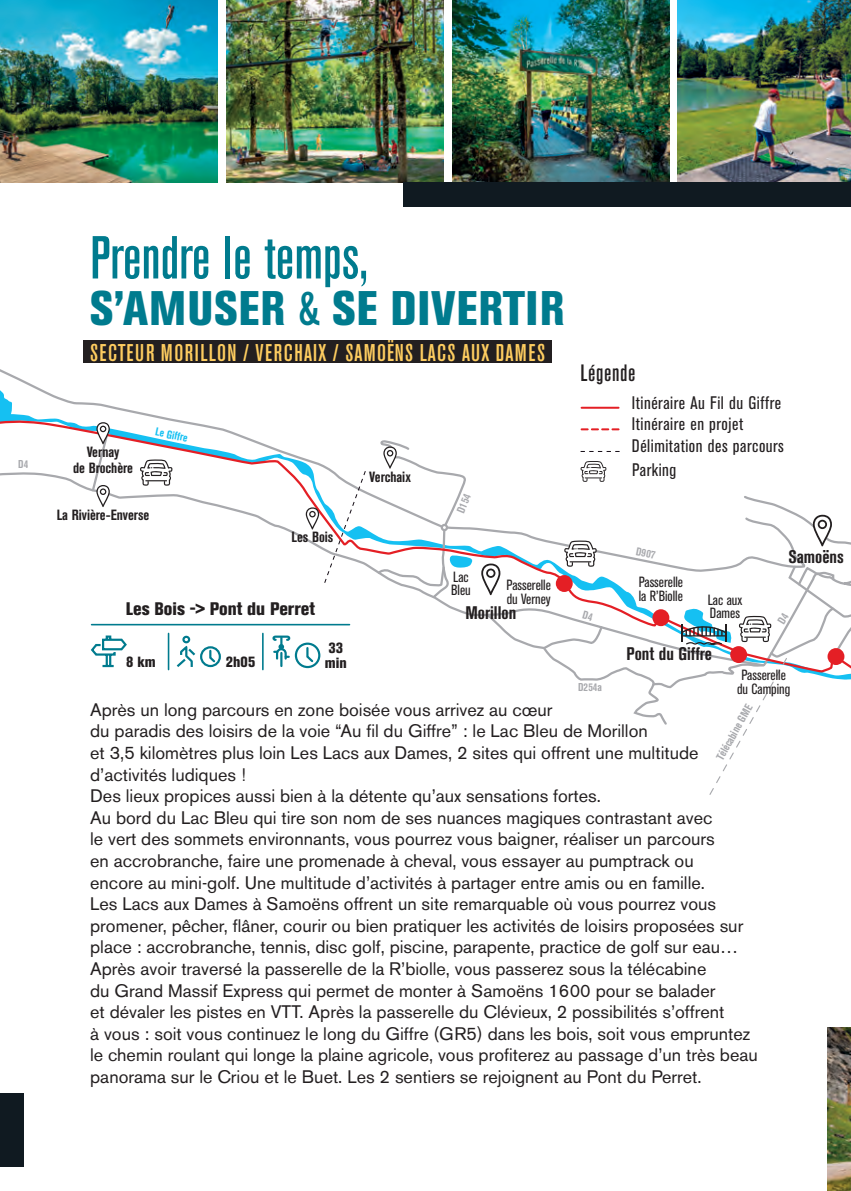
<style>
.page{position:relative;width:851px;height:1191px;background:#fff}
.page>*{position:absolute;margin:0;border:0;box-sizing:border-box;transform-origin:0 0}
.t1{font:500 condensed 60px "Akzidenz Grotesk BE";color:#007b8e}
.t2{font:800 condensed 48px "Akzidenz Grotesk BE";letter-spacing:.02em;color:#007b8e}
.t3{font:500 condensed 24px "Akzidenz Grotesk BE";letter-spacing:.06em;color:#fecd60}
.t4{font:500 condensed 23.4px "Akzidenz Grotesk BE";letter-spacing:.03em;color:#231f20}
.t5{font:18px/21.6px "Akzidenz Grotesk BE";color:#231f20}
.t6{font:condensed 18px/21.6px "Akzidenz Grotesk BE";letter-spacing:.03em;color:#231f20}
.t7{font:700 condensed 18px "Akzidenz Grotesk BE";color:#231f20}
.t8{font:800 condensed 18px "Akzidenz Grotesk BE";color:#231f20}
.t9{font:condensed 14.6px/13.6px "Akzidenz Grotesk BE";color:#231f20}
.t10{font:700 condensed 14.6px/15.8px "Akzidenz Grotesk BE";color:#231f20;text-align:center}
.t11{font:800 condensed 14.6px/14px "Akzidenz Grotesk BE";color:#231f20}
.t12{font:700 condensed 11.4px "Akzidenz Grotesk BE";letter-spacing:-.005em;color:#a8a9ad}
.t13{font:700 condensed 11.2px "Akzidenz Grotesk BE";color:#a8a9ad}
.t14{font:700 condensed 11.2px "Akzidenz Grotesk BE";color:#15c0f2}
.s1{font-weight:500}
</style>
<div class="page">
<img style="left:226px;top:0;width:217px;height:120px">
<img style="left:452px;top:0;width:217px;height:120px">
<img style="left:677px;top:0;width:173px;height:120px">
<img style="left:827px;top:1027px;width:23px;height:164px">
<div style="left:0;top:1093px;width:24px;height:73px;background:#101a21"></div>
<img style="left:0;top:0;width:217px;height:120px">
<img style="left:0;top:120px;width:850px;height:87px">
<svg style="left:0;top:340px;width:620px;height:77px"></svg>
<svg style="left:0;top:417px;width:620px;height:254px"></svg>
<svg style="left:90px;top:422px;width:20px;height:85px"></svg>
<svg style="left:376px;top:439px;width:97px;height:160px"></svg>
<svg style="left:140px;top:459px;width:32px;height:26px"></svg>
<hr style="left:581px;top:407px;width:37px;height:2px;background:#e41f25">
<svg style="left:581px;top:428px;width:37px;height:2px"></svg>
<svg style="left:580px;top:451px;width:39px;height:1px"></svg>
<svg style="left:580px;top:461px;width:26px;height:21px"></svg>
<svg style="left:306px;top:470px;width:60px;height:114px"></svg>
<svg style="left:481px;top:494px;width:369px;height:301px"></svg>
<p class="t12" style="left:18px;top:457px;width:11px">D4</p>
<h1 class="t1" style="left:90px;top:225px;width:279px">Prendre le temps,</h1>
<h2 class="t2" style="left:90px;top:280px;width:476px">S’AMUSER <span class="s1">&amp;</span> SE DIVERTIR</h2>
<h3 class="t3" style="left:90px;top:339px;width:456px">SECTEUR MORILLON / VERCHAIX / SAMOËNS LACS AUX DAMES</h3>
<p class="t14" style="left:157px;top:425px;width:34px;rotate:12deg">Le Giffre</p>
<p class="t10" style="left:73px;top:444px;width:61px">Vernay<br>de Brochère</p>
<p class="t10" style="left:57px;top:507px;width:94px">La Rivière-Enverse</p>
<p class="t10" style="left:291px;top:530px;width:43px">Les Bois</p>
<p class="t10" style="left:369px;top:469px;width:43px">Verchaix</p>
<p class="t13" style="left:454px;top:509px;width:20px;rotate:-67deg">D154</p>
<p class="t4" style="left:580px;top:360px;width:56px">Légende</p>
<p class="t6" style="left:632px;top:392px;width:153px">Itinéraire Au Fil du Giffre<br>Itinéraire en projet<br>Délimitation des parcours</p>
<p class="t6" style="left:632px;top:460px;width:46px">Parking</p>
<p class="t13" style="left:637px;top:545px;width:21px;rotate:11deg">D907</p>
<p class="t7" style="left:788px;top:546px;width:57px">Samoëns</p>
<p class="t8" style="left:126px;top:598px;width:191px">Les Bois -&gt; Pont du Perret</p>
<p class="t11" style="left:126px;top:655px;width:31px">8 km</p>
<p class="t11" style="left:226px;top:655px;width:31px">2h05</p>
<p class="t11" style="left:325px;top:641px;width:23px">33 min</p>
<p class="t9" style="left:451px;top:570px;width:21px">Lac<br>Bleu</p>
<p class="t9" style="left:638px;top:575px;width:46px">Passerelle la R’Biolle</p>
<p class="t9" style="left:506px;top:579px;width:46px">Passerelle du Verney</p>
<p class="t9" style="left:707px;top:593px;width:36px">Lac aux</p>
<p class="t7" style="left:465px;top:602px;width:52px">Morillon</p>
<p class="t9" style="left:709px;top:606px;width:31px">Dames</p>
<p class="t7" style="left:626px;top:643px;width:87px">Pont du Giffre</p>
<p class="t9" style="left:736px;top:668px;width:55px;text-align:center">Passerelle du Camping</p>
<p class="t13" style="left:713px;top:756px;width:64px;rotate:-61deg">Télécabine GME</p>
<p class="t12" style="left:578px;top:681px;width:25px">D254a</p>
<p class="t5" style="left:90px;top:698px;width:669px">Après un long parcours en zone boisée vous arrivez au cœur<br>du paradis des loisirs de la voie “Au fil du Giffre” : le Lac Bleu de Morillon<br>et 3,5 kilomètres plus loin Les Lacs aux Dames, 2 sites qui offrent une multitude d’activités ludiques !<br>Des lieux propices aussi bien à la détente qu’aux sensations fortes.<br>Au bord du Lac Bleu qui tire son nom de ses nuances magiques contrastant avec<br>le vert des sommets environnants, vous pourrez vous baigner, réaliser un parcours<br>en accrobranche, faire une promenade à cheval, vous essayer au pumptrack ou<br>encore au mini-golf. Une multitude d’activités à partager entre amis ou en famille.<br>Les Lacs aux Dames à Samoëns offrent un site remarquable où vous pourrez vous promener, pêcher, flâner, courir ou bien pratiquer les activités de loisirs proposées sur place : accrobranche, tennis, disc golf, piscine, parapente, practice de golf sur eau… Après avoir traversé la passerelle de la R’biolle, vous passerez sous la télécabine<br>du Grand Massif Express qui permet de monter à Samoëns 1600 pour se balader<br>et dévaler les pistes en VTT. Après la passerelle du Clévieux, 2 possibilités s’offrent<br>à vous : soit vous continuez le long du Giffre (GR5) dans les bois, soit vous empruntez le chemin roulant qui longe la plaine agricole, vous profiterez au passage d’un très beau panorama sur le Criou et le Buet. Les 2 sentiers se rejoignent au Pont du Perret.</p>
</div>
